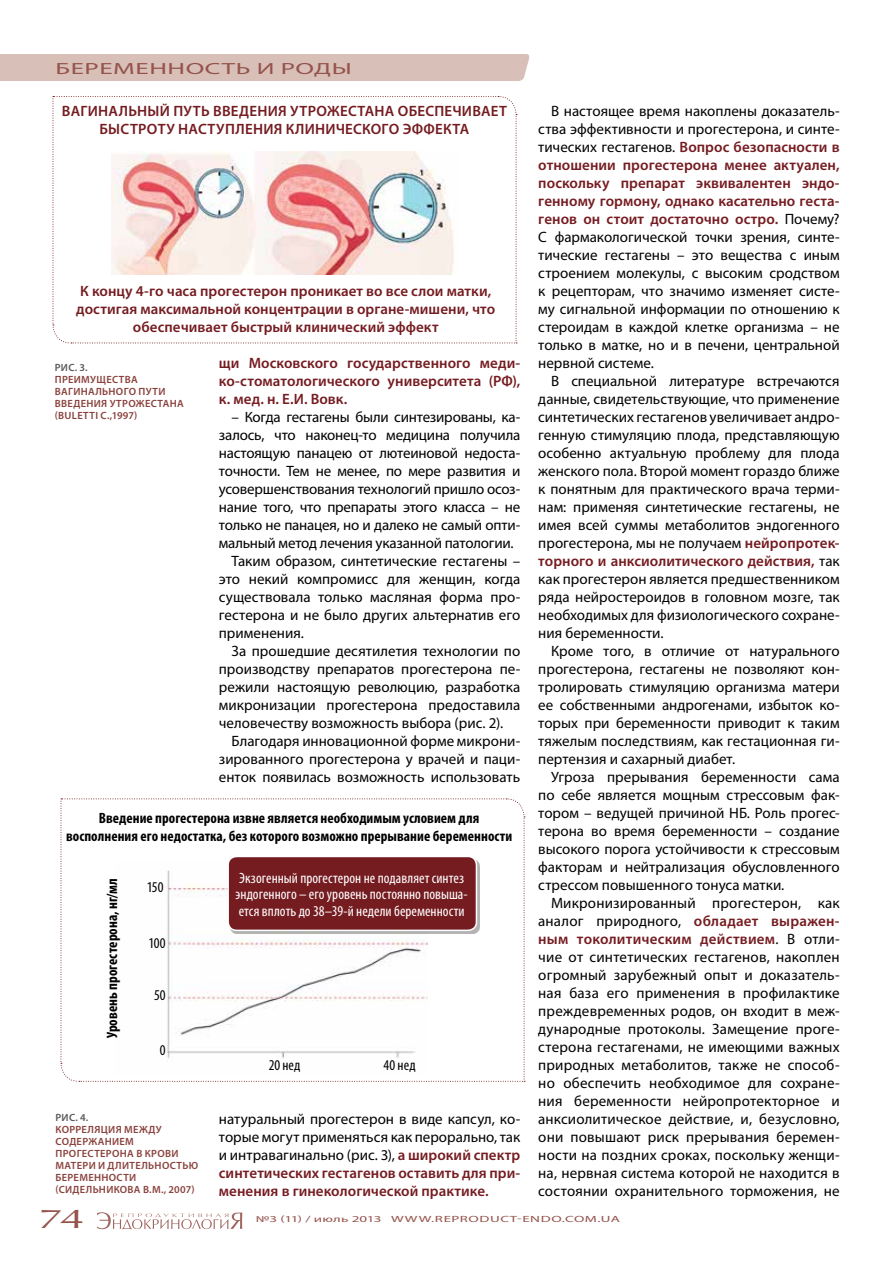
<style>
.page{position:relative;width:893px;height:1263px;background:#fff}
.page>*{position:absolute;margin:0;border:0;box-sizing:border-box;transform-origin:0 0}
.t1{font:27px "AG Opus High Resolution";color:#95544c;scale:1.67 1}
.t2{font:16.2px "Myriad Pro";letter-spacing:.02em;color:#95544c;scale:1.67 1}
.t3{font:15px/18px "Myriad Pro";color:#000;text-align:justify}
.t4{font:600 15px/18px "Myriad Pro";letter-spacing:.005em;color:#751c21;text-align:justify}
.t5{font:700 condensed 15px/18px "Myriad Pro";letter-spacing:.005em;color:#000;text-align:center}
.t6{font:condensed 15px/16.5px "Myriad Pro";letter-spacing:.005em;color:#fff}
.t7{font:condensed 15px "Myriad Pro";letter-spacing:.005em;color:#000}
.t8{font:600 10.5px/12px "Myriad Pro";letter-spacing:.03em;color:#8a423d}
.t9{font:600 10.5px "Myriad Pro";color:#58595b}
.t10{font:9px "Myriad Pro";letter-spacing:.03em;color:#95544c;scale:1.67 1}
.s1{font-weight:600;color:#751c21}
</style>
<div class="page">
<svg style="left:97px;top:1212px;width:145px;height:17px"></svg>
<div style="left:0;top:54px;width:530px;height:27px;background:#d8bfb8"></div>
<svg style="left:52px;top:96px;width:465px;height:248px"></svg>
<svg style="left:60px;top:798px;width:465px;height:284px"></svg>
<img style="left:111px;top:152px;width:347px;height:123px">
<img style="left:115px;top:863px;width:313px;height:211px">
<div style="left:230px;top:859px;width:250px;height:75px;background:#000;opacity:.3"></div>
<div style="left:228px;top:856px;width:248px;height:74px;background:#751c21;border-radius:9px"></div>
<div style="left:227px;top:856px;width:250px;height:75px;border:2px solid #fff;border-radius:9px"></div>
<p class="t2" style="left:56px;top:59px;width:179px">БЕРЕМЕННОСТЬ И РОДЫ</p>
<p class="t4" style="left:62px;top:102px;width:11px">ВАГИНАЛЬНЫЙ</p>
<p class="t4" style="left:173px;top:102px;width:20px">ПУТЬ</p>
<p class="t4" style="left:213px;top:102px;width:10px">ВВЕДЕНИЯ</p>
<p class="t4" style="left:290px;top:102px;width:11px">УТРОЖЕСТАНА</p>
<p class="t4" style="left:398px;top:102px;width:10px">ОБЕС</p>
<p class="t4" style="left:434px;top:102px;width:20px">ПЕЧИВАЕТ</p>
<p class="t4" style="left:99px;top:120px;width:11px">БЫСТРОТУ</p>
<p class="t4" style="left:178px;top:120px;width:11px">НАСТУ</p>
<p class="t4" style="left:225px;top:120px;width:21px">ПЛЕНИЯ</p>
<p class="t4" style="left:286px;top:120px;width:20px">КЛИНИЧЕС</p>
<p class="t4" style="left:362px;top:120px;width:19px">КОГО</p>
<p class="t4" style="left:403px;top:120px;width:11px">ЭФФЕ</p>
<p class="t4" style="left:443px;top:120px;width:19px">КТА</p>
<p class="t4" style="left:76px;top:281px;width:421px;text-align:center">К концу 4-го часа прогестерон проникает во все слои матки, достигая максимальной концентрации в органе-мишени, что обеспечивает быстрый клинический эффект</p>
<p class="t9" style="left:55px;top:361px;width:34px">Рис. 3.</p>
<p class="t8" style="left:55px;top:373px;width:131px">Преимущества вагинального пути введения Утрожестана (Вuletti C.,1997)</p>
<p class="t4" style="left:219px;top:353px;width:303px">щи Московского государственного меди&shy;ко-стоматологического университета (РФ), к. мед. н. Е.И. Вовк.</p>
<p class="t3" style="left:232px;top:408px;width:290px">– КОГДА ГЕСТАГЕНЫ БЫЛИ СИНТЕЗИРОВАНЫ, КА-</p>
<p class="t3" style="left:219px;top:426px;width:303px">ЗАЛОСЬ, ЧТО НАКОНЕЦ-ТО МЕДИЦИНА ПОЛУЧИЛА</p>
<p class="t3" style="left:219px;top:444px;width:303px">НАСТОЯЩУЮ ПАНАЦЕЮ ОТ ЛЮТЕИНОВОЙ НЕДОСТА-</p>
<p class="t3" style="left:219px;top:462px;width:303px">ТОЧНОСТИ. ТЕМ НЕ МЕНЕЕ, ПО МЕРЕ РАЗВИТИЯ И</p>
<p class="t3" style="left:219px;top:480px;width:303px">УСОВЕРШЕНСТВОВАНИЯ ТЕХНОЛОГИЙ ПРИШЛО ОСОЗ-</p>
<p class="t3" style="left:219px;top:498px;width:303px">НАНИЕ ТОГО, ЧТО ПРЕПАРАТЫ ЭТОГО КЛАССА – НЕ</p>
<p class="t3" style="left:219px;top:516px;width:303px">ТОЛЬКО НЕ ПАНАЦЕЯ, НО И ДАЛЕКО НЕ САМЫЙ ОПТИ-</p>
<p class="t3" style="left:219px;top:534px;width:296px">МАЛЬНЫЙ МЕТОД ЛЕЧЕНИЯ УКАЗАННОЙ ПАТОЛОГИИ.</p>
<p class="t3" style="left:232px;top:552px;width:290px">ТАКИМ ОБРАЗОМ, СИНТЕТИЧЕСКИЕ ГЕСТАГЕНЫ –</p>
<p class="t3" style="left:219px;top:570px;width:303px">ЭТО НЕКИЙ КОМПРОМИСС ДЛЯ ЖЕНЩИН, КОГДА</p>
<p class="t3" style="left:219px;top:588px;width:303px">СУЩЕСТВОВАЛА ТОЛЬКО МАСЛЯНАЯ ФОРМА ПРО-</p>
<p class="t3" style="left:219px;top:606px;width:303px">ГЕСТЕРОНА И НЕ БЫЛО ДРУГИХ АЛЬТЕРНАТИВ ЕГО</p>
<p class="t3" style="left:219px;top:624px;width:87px">ПРИМЕНЕНИЯ.</p>
<p class="t3" style="left:232px;top:642px;width:290px">ЗА ПРОШЕДШИЕ ДЕСЯТИЛЕТИЯ ТЕХНОЛОГИИ ПО</p>
<p class="t3" style="left:219px;top:660px;width:303px">ПРОИЗВОДСТВУ ПРЕПАРАТОВ ПРОГЕСТЕРОНА ПЕ-</p>
<p class="t3" style="left:219px;top:678px;width:303px">РЕЖИЛИ НАСТОЯЩУЮ РЕВОЛЮЦИЮ, РАЗРАБОТКА</p>
<p class="t3" style="left:219px;top:696px;width:303px">МИКРОНИЗАЦИИ ПРОГЕСТЕРОНА ПРЕДОСТАВИЛА</p>
<p class="t3" style="left:219px;top:714px;width:286px">ЧЕЛОВЕЧЕСТВУ ВОЗМОЖНОСТЬ ВЫБОРА (РИС. 2).</p>
<p class="t3" style="left:232px;top:732px;width:290px">БЛАГОДАРЯ ИННОВАЦИОННОЙ ФОРМЕ МИКРОНИ-</p>
<p class="t3" style="left:219px;top:750px;width:303px">ЗИРОВАННОГО ПРОГЕСТЕРОНА У ВРАЧЕЙ И ПАЦИ-</p>
<p class="t3" style="left:219px;top:768px;width:303px">ЕНТОК ПОЯВИЛАСЬ ВОЗМОЖНОСТЬ ИСПОЛЬЗОВАТЬ</p>
<p class="t5" style="left:66px;top:809px;width:448px">Введение прогестерона извне является необходимым условием для восполнения его недостатка, без которого возможно прерывание беременности</p>
<p class="t5" style="left:103px;top:1038px;width:162px;rotate:-90deg">Уровень прогестерона, нг/мл</p>
<p class="t6" style="left:236px;top:869px;width:234px">Экзогенный прогестерон не подавляет синтез эндогенного – его уровень постоянно повыша&shy;ется вплоть до 38–39-й недели беременности</p>
<p class="t7" style="left:147px;top:878px;width:18px">150</p>
<p class="t7" style="left:148px;top:933px;width:19px">100</p>
<p class="t7" style="left:154px;top:986px;width:13px">50</p>
<p class="t7" style="left:160px;top:1041px;width:7px">0</p>
<p class="t9" style="left:56px;top:1111px;width:34px">Рис. 4.</p>
<p class="t8" style="left:55px;top:1124px;width:144px">Корреляция между содержанием прогестерона в крови матери и длительностью беременности (Сидельникова В.М., 2007)</p>
<p class="t7" style="left:269px;top:1055px;width:33px">20 нед</p>
<p class="t7" style="left:383px;top:1055px;width:34px">40 нед</p>
<p class="t3" style="left:219px;top:1110px;width:303px">НАТУРАЛЬНЫЙ ПРОГЕСТЕРОН В ВИДЕ КАПСУЛ, КО-ТОРЫЕ МОГУТ ПРИМЕНЯТЬСЯ КАК ПЕРОРАЛЬНО, ТАК И ИНТРАВАГИНАЛЬНО (РИС. 3), <span class="s1">а широкий спектр синтетических гестагенов оставить для при&shy;менения в гинекологической практике.</span></p>
<p class="t3" style="left:538px;top:102px;width:303px;text-indent:13px">В НАСТОЯЩЕЕ ВРЕМЯ НАКОПЛЕНЫ ДОКАЗАТЕЛЬ-СТВА ЭФФЕКТИВНОСТИ И ПРОГЕСТЕРОНА, И СИНТЕ-ТИЧЕСКИХ ГЕСТАГЕНОВ. <span class="s1">Вопрос безопасности в отношении прогестерона менее актуален, поскольку препарат эквивалентен эндо&shy;генному гормону, однако касательно геста&shy;генов он стоит достаточно остро.</span> ПОЧЕМУ?<br>С ФАРМАКОЛОГИЧЕСКОЙ ТОЧКИ ЗРЕНИЯ, СИНТЕ-ТИЧЕСКИЕ ГЕСТАГЕНЫ – ЭТО ВЕЩЕСТВА С ИНЫМ СТРОЕНИЕМ МОЛЕКУЛЫ, С ВЫСОКИМ СРОДСТВОМ К РЕЦЕПТОРАМ, ЧТО ЗНАЧИМО ИЗМЕНЯЕТ СИСТЕ-МУ СИГНАЛЬНОЙ ИНФОРМАЦИИ ПО ОТНОШЕНИЮ К СТЕРОИДАМ В КАЖДОЙ КЛЕТКЕ ОРГАНИЗМА – НЕ ТОЛЬКО В МАТКЕ, НО И В ПЕЧЕНИ, ЦЕНТРАЛЬНОЙ НЕРВНОЙ СИСТЕМЕ.</p>
<p class="t3" style="left:538px;top:372px;width:303px;text-indent:13px">В СПЕЦИАЛЬНОЙ ЛИТЕРАТУРЕ ВСТРЕЧАЮТСЯ ДАННЫЕ, СВИДЕТЕЛЬСТВУЮЩИЕ, ЧТО ПРИМЕНЕНИЕ СИНТЕТИЧЕСКИХ ГЕСТАГЕНОВ УВЕЛИЧИВАЕТ АНДРО-ГЕННУЮ СТИМУЛЯЦИЮ ПЛОДА, ПРЕДСТАВЛЯЮЩУЮ ОСОБЕННО АКТУАЛЬНУЮ ПРОБЛЕМУ ДЛЯ ПЛОДА ЖЕНСКОГО ПОЛА. ВТОРОЙ МОМЕНТ ГОРАЗДО БЛИЖЕ К ПОНЯТНЫМ ДЛЯ ПРАКТИЧЕСКОГО ВРАЧА ТЕРМИ-НАМ: ПРИМЕНЯЯ СИНТЕТИЧЕСКИЕ ГЕСТАГЕНЫ, НЕ ИМЕЯ ВСЕЙ СУММЫ МЕТАБОЛИТОВ ЭНДОГЕННОГО ПРОГЕСТЕРОНА, МЫ НЕ ПОЛУЧАЕМ <span class="s1">нейропротек&shy;торного и анксиолитического действия,</span> ТАК КАК ПРОГЕСТЕРОН ЯВЛЯЕТСЯ ПРЕДШЕСТВЕННИКОМ РЯДА НЕЙРОСТЕРОИДОВ В ГОЛОВНОМ МОЗГЕ, ТАК НЕОБХОДИМЫХ ДЛЯ ФИЗИОЛОГИЧЕСКОГО СОХРАНЕ-НИЯ БЕРЕМЕННОСТИ.</p>
<p class="t3" style="left:538px;top:642px;width:303px;text-indent:13px">КРОМЕ ТОГО, В ОТЛИЧИЕ ОТ НАТУРАЛЬНОГО ПРОГЕСТЕРОНА, ГЕСТАГЕНЫ НЕ ПОЗВОЛЯЮТ КОН-ТРОЛИРОВАТЬ СТИМУЛЯЦИЮ ОРГАНИЗМА МАТЕРИ ЕЕ СОБСТВЕННЫМИ АНДРОГЕНАМИ, ИЗБЫТОК КО-ТОРЫХ ПРИ БЕРЕМЕННОСТИ ПРИВОДИТ К ТАКИМ ТЯЖЕЛЫМ ПОСЛЕДСТВИЯМ, КАК ГЕСТАЦИОННАЯ ГИ-ПЕРТЕНЗИЯ И САХАРНЫЙ ДИАБЕТ.</p>
<p class="t3" style="left:538px;top:768px;width:303px;text-indent:13px">УГРОЗА ПРЕРЫВАНИЯ БЕРЕМЕННОСТИ САМА ПО СЕБЕ ЯВЛЯЕТСЯ МОЩНЫМ СТРЕССОВЫМ ФАК-ТОРОМ – ВЕДУЩЕЙ ПРИЧИНОЙ НБ. РОЛЬ ПРОГЕС-ТЕРОНА ВО ВРЕМЯ БЕРЕМЕННОСТИ – СОЗДАНИЕ ВЫСОКОГО ПОРОГА УСТОЙЧИВОСТИ К СТРЕССОВЫМ ФАКТОРАМ И НЕЙТРАЛИЗАЦИЯ ОБУСЛОВЛЕННОГО СТРЕССОМ ПОВЫШЕННОГО ТОНУСА МАТКИ.</p>
<p class="t3" style="left:538px;top:894px;width:303px;text-indent:13px">МИКРОНИЗИРОВАННЫЙ ПРОГЕСТЕРОН, КАК АНАЛОГ ПРИРОДНОГО, <span class="s1">обладает выражен&shy;ным токолитическим действием</span>. В ОТЛИ-ЧИЕ ОТ СИНТЕТИЧЕСКИХ ГЕСТАГЕНОВ, НАКОПЛЕН ОГРОМНЫЙ ЗАРУБЕЖНЫЙ ОПЫТ И ДОКАЗАТЕЛЬ-НАЯ БАЗА ЕГО ПРИМЕНЕНИЯ В ПРОФИЛАКТИКЕ ПРЕЖДЕВРЕМЕННЫХ РОДОВ, ОН ВХОДИТ В МЕЖ-ДУНАРОДНЫЕ ПРОТОКОЛЫ. ЗАМЕЩЕНИЕ ПРОГЕ-СТЕРОНА ГЕСТАГЕНАМИ, НЕ ИМЕЮЩИМИ ВАЖНЫХ ПРИРОДНЫХ МЕТАБОЛИТОВ, ТАКЖЕ НЕ СПОСОБ-НО ОБЕСПЕЧИТЬ НЕОБХОДИМОЕ ДЛЯ СОХРАНЕ-НИЯ БЕРЕМЕННОСТИ НЕЙРОПРОТЕКТОРНОЕ И АНКСИОЛИТИЧЕСКОЕ ДЕЙСТВИЕ, И, БЕЗУСЛОВНО, ОНИ ПОВЫШАЮТ РИСК ПРЕРЫВАНИЯ БЕРЕМЕН-НОСТИ НА ПОЗДНИХ СРОКАХ, ПОСКОЛЬКУ ЖЕНЩИ-НА, НЕРВНАЯ СИСТЕМА КОТОРОЙ НЕ НАХОДИТСЯ В СОСТОЯНИИ ОХРАНИТЕЛЬНОГО ТОРМОЖЕНИЯ, НЕ</p>
<h1 class="t1" style="left:38px;top:1203px;width:29px">74</h1>
<p class="t10" style="left:256px;top:1213px;width:220px">№3 (11) / ИЮЛЬ 2013 WWW.REPRODUCT-ENDO.COM.UA</p>
</div>
